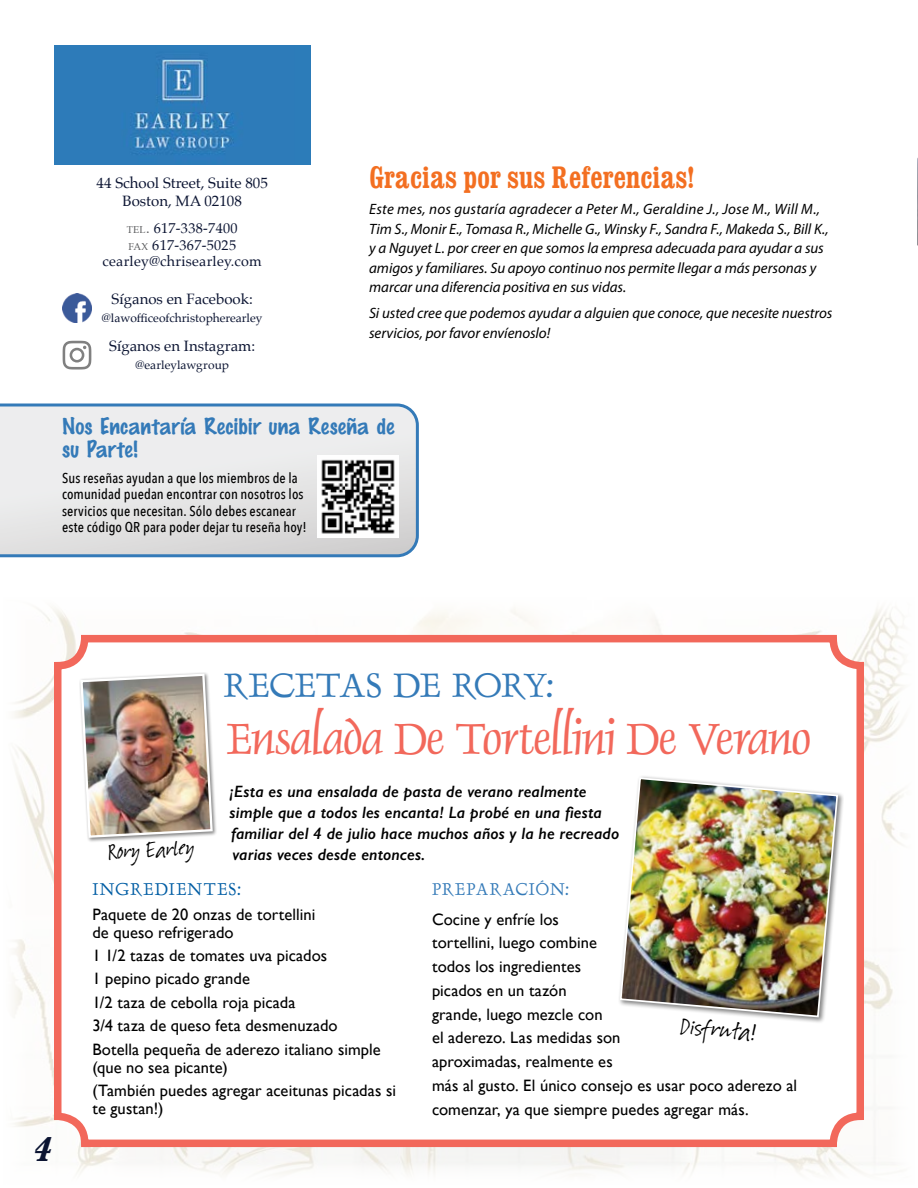
<style>
.page{position:relative;width:918px;height:1188px;background:#fff}
.page>*{position:absolute;margin:0;border:0;box-sizing:border-box;transform-origin:0 0}
.t1{font:49.5px "Dauphin";letter-spacing:-.025em;color:#f2685b}
.t2{font:38.4px "Dauphin";letter-spacing:-.01em;color:#347ab8;scale:1.05 1}
.t3{font:italic 700 35.25px "Baskerville";color:#0b1432}
.t4{font:700 condensed 31.35px "Clarendon";letter-spacing:.01em;color:#f36f21;scale:.91 1}
.t5{font:28.5px "Suomi Hand Script";color:#000}
.t6{font:25.35px "Suomi Hand Script";color:#000}
.t7{font:22.5px/22.5px "DS Marker Felt";letter-spacing:.01em;color:#347ab8;scale:1.05 1}
.t8{font:19.5px "Dauphin";letter-spacing:.065em;color:#005da4}
.t9{font:19.5px "Dauphin";letter-spacing:.05em;color:#347ab8}
.t10{font:16.5px/23.7px "Gill Sans";letter-spacing:.005em;color:#000}
.t11{font:italic 600 16.5px/21px "Gill Sans";letter-spacing:.005em;color:#000}
.t12{font:italic 15px/19.5px "Myriad Pro";color:#000}
.t13{font:15px/18px "Palatino";color:#0b1432;text-align:center}
.t14{font:500 14.25px/16.5px "Avenir Next Condensed";letter-spacing:.005em;color:#000}
.t15{font:14.25px/16.5px "Palatino";letter-spacing:.02em;color:#0b1432;text-align:center}
.t16{font:12px "Palatino";color:#0b1432}
.s1{font-size:10.05px;color:#58595b}
.s2{color:#58595b}
</style>
<div class="page">
<img style="left:63px;top:294px;width:28px;height:28px">
<svg style="left:63px;top:341px;width:28px;height:29px"></svg>
<svg style="left:917px;top:157px;width:1px;height:88px"></svg>
<svg style="left:0;top:404px;width:419px;height:153px"></svg>
<img style="left:317px;top:456px;width:82px;height:81px">
<img style="left:54px;top:45px;width:257px;height:119px">
<img style="left:14px;top:607px;width:890px;height:567px">
<div style="left:58px;top:639px;width:802px;height:504px;background:#fff;border-radius:27px"></div>
<div style="left:54px;top:635px;width:810px;height:512px;border:8px solid #f2685b;border-radius:27px"></div>
<div style="left:79px;top:672px;width:138px;height:171px;background:#000;opacity:.5"></div>
<img style="left:79px;top:672px;width:135px;height:167px">
<div style="left:617px;top:775px;width:227px;height:248px;background:#000;opacity:.5"></div>
<img style="left:619px;top:776px;width:220px;height:242px">
<p class="t13" style="left:97px;top:174px;width:173px">44 School Street, Suite 805<br>Boston, MA 02108</p>
<p class="t15" style="left:103px;top:220px;width:161px"><span class="s1">TEL</span><span class="s2">.</span> 617-338-7400<br><span class="s1">FAX</span> 617-367-5025 cearley@chrisearley.com</p>
<p class="t13" style="left:112px;top:290px;width:143px">Síganos en Facebook:</p>
<p class="t16" style="left:102px;top:308px;width:162px">@lawofficeofchristopherearley</p>
<p class="t13" style="left:109px;top:337px;width:148px">Síganos en Instagram:</p>
<p class="t16" style="left:135px;top:355px;width:95px">@earleylawgroup</p>
<h3 class="t4" style="left:369px;top:158px;width:359px">Gracias por sus Referencias!</h3>
<p class="t12" style="left:369px;top:199px;width:461px">Este mes, nos gustaría agradecer a Peter M., Geraldine J., Jose M., Will M., Tim S., Monir E., Tomasa R., Michelle G., Winsky F., Sandra F., Makeda S., Bill K., y a Nguyet L. por creer en que somos la empresa adecuada para ayudar a sus amigos y familiares. Su apoyo continuo nos permite llegar a más personas y marcar una diferencia positiva en sus vidas.</p>
<p class="t12" style="left:369px;top:303px;width:465px">Si usted cree que podemos ayudar a alguien que conoce, que necesite nuestros servicios, por favor envíenoslo!</p>
<h3 class="t7" style="left:62px;top:414px;width:318px">Nos Encantaría Recibir una Reseña de su Parte!</h3>
<p class="t14" style="left:62px;top:469px;width:246px">Sus reseñas ayudan a que los miembros de la comunidad puedan encontrar con nosotros los servicios que necesitan. Sólo debes escanear este código QR para poder dejar tu reseña hoy!</p>
<h3 class="t3" style="left:33px;top:1125px;width:20px">4</h3>
<h2 class="t2" style="left:224px;top:661px;width:315px">RECETAS DE RORY:</h2>
<h1 class="t1" style="left:227px;top:708px;width:586px">Ensalada De Tortellini De Verano</h1>
<p class="t11" style="left:230px;top:781px;width:391px">¡Esta es una ensalada de pasta de verano realmente simple que a todos les encanta! La probé en una fiesta familiar del 4 de julio hace muchos años y la he recreado varias veces desde entonces.</p>
<h3 class="t6" style="left:108px;top:839px;width:87px;rotate:-3deg">Rory Earley</h3>
<p class="t8" style="left:92px;top:877px;width:150px">INGREDIENTES:</p>
<p class="t10" style="left:92px;top:905px;width:225px;line-height:18px">Paquete de 20 onzas de tortellini de queso refrigerado</p>
<p class="t10" style="left:92px;top:944px;width:290px">1 1/2 tazas de tomates uva picados<br>1 pepino picado grande<br>1/2 taza de cebolla roja picada<br>3/4 taza de queso feta desmenuzado<br>Botella pequeña de aderezo italiano simple</p>
<p class="t10" style="left:92px;top:1055px;width:305px">(que no sea picante)<br>(También puedes agregar aceitunas picadas si</p>
<p class="t10" style="left:92px;top:1096px;width:73px">te gustan!)</p>
<p class="t9" style="left:432px;top:877px;width:139px">PREPARACIÓN:</p>
<p class="t10" style="left:432px;top:907px;width:367px">Cocine y enfríe los<br>tortellini, luego combine<br>todos los ingredientes<br>picados en un tazón<br>grande, luego mezcle con<br>el aderezo. Las medidas son<br>aproximadas, realmente es<br>más al gusto. El único consejo es usar poco aderezo al comenzar, ya que siempre puedes agregar más.</p>
<h3 class="t5" style="left:682px;top:1012px;width:77px;rotate:5deg">Disfruta!</h3>
</div>
